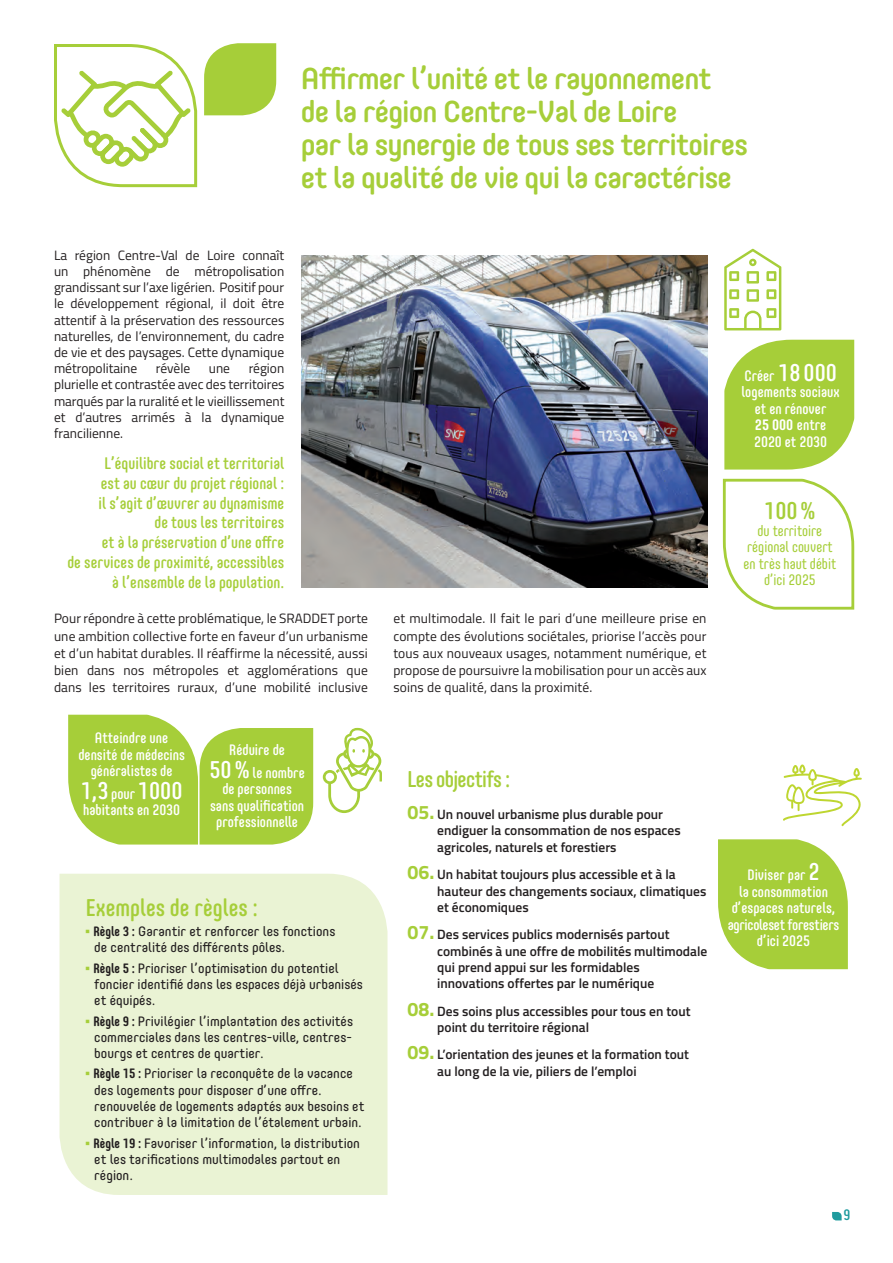
<style>
.page{position:relative;width:893px;height:1263px;background:#fff}
.page>*{position:absolute;margin:0;border:0;box-sizing:border-box;transform-origin:0 0}
.t1{font:500 30px/33px "Core Mellow";letter-spacing:-.03em;color:#a6ce39}
.t2{font:500 condensed 24px "Core Mellow";color:#a6ce39}
.t3{font:500 condensed 24px "Core Mellow";color:#fff}
.t4{font:500 condensed 22.5px "Core Mellow";letter-spacing:-.03em;color:#a6ce39}
.t5{font:500 condensed 16.5px/19.8px "Core Mellow";color:#a6ce39;text-align:right}
.t6{font:500 condensed 15px/16.5px "Core Mellow";color:#fff;text-align:center}
.t7{font:condensed 15px/16.5px "Core Mellow";color:#a6ce39;text-align:center}
.t8{font:500 condensed 15px "Core Mellow";color:#1f9b9e}
.t9{font:13.5px/16.2px "Titillium Web";color:#231f20;text-align:justify}
.t10{font:13.5px/16.2px "Core Mellow";color:#231f20}
.t11{font:600 13.5px/16.2px "Titillium Web";color:#231f20}
.s1{font-size:24px}
.s2{font-weight:700}
.s3{font-size:15px}
.s4{font-family:"Universal Newswith Comm Pi";color:#a6ce39}
.s5{font-weight:700;font-stretch:condensed}
.s6{font-weight:700;font-size:19.5px;color:#a6ce39}
</style>
<div class="page">
<svg style="left:832px;top:1212px;width:10px;height:8px"></svg>
<img style="left:301px;top:255px;width:406px;height:333px">
<div style="left:60px;top:874px;width:327px;height:321px;background:#eaf3d4"></div>
<svg style="left:724px;top:340px;width:130px;height:130px;background:#aed24d"></svg>
<svg style="left:722px;top:478px;width:133px;height:132px"></svg>
<svg style="left:68px;top:715px;width:245px;height:129px;background:#b1d451"></svg>
<svg style="left:323px;top:728px;width:59px;height:85px"></svg>
<svg style="left:724px;top:249px;width:57px;height:81px"></svg>
<svg style="left:783px;top:764px;width:79px;height:62px"></svg>
<svg style="left:718px;top:839px;width:130px;height:130px;background:#aed24c"></svg>
<svg style="left:54px;top:43px;width:222px;height:145px"></svg>
<h1 class="t1" style="left:301px;top:60px;width:449px">Affirmer l’unité et le rayonnement<br>de la région Centre-Val de Loire<br>par la synergie de tous ses territoires et la qualité de vie qui la caractérise</h1>
<p class="t9" style="left:54px;top:246px;width:232px">La région Centre-Val de Loire connaît un phénomène de métropolisation grandissant sur l’axe ligérien. Positif pour le développement régional, il doit être attentif à la préservation des ressources naturelles, de l’environnement, du cadre de vie et des paysages. Cette dynamique métropolitaine</p>
<p class="t9" style="left:156px;top:360px;width:36px">révèle</p>
<p class="t9" style="left:209px;top:360px;width:23px">une</p>
<p class="t9" style="left:54px;top:360px;width:232px;text-indent:195px">région plurielle et contrastée avec des territoires marqués par la ruralité et le vieillissement et d’autres arrimés à la dynamique francilienne.</p>
<p class="t5" style="left:67px;top:453px;width:218px">L’équilibre social et territorial<br>est au cœur du projet régional :<br>il s’agit d’œuvrer au dynamisme<br>de tous les territoires<br>et à la préservation d’une offre<br>de services de proximité, accessibles à l’ensemble de la population.</p>
<p class="t6" style="left:742px;top:367px;width:100px">Créer <span class="s1">18 000 </span>logements sociaux et en rénover<br><span class="s2">25 000</span> entre<br>2020 et 2030</p>
<h2 class="t2" style="left:764px;top:493px;width:53px">100%</h2>
<p class="t7" style="left:744px;top:522px;width:94px">du territoire régional couvert en très haut débit d’ici 2025</p>
<p class="t9" style="left:54px;top:609px;width:315px;line-height:17.2px">Pour répondre à cette problématique, le SRADDET porte une ambition collective forte en faveur d’un urbanisme et d’un habitat durables. Il réaffirme la nécessité, aussi bien dans nos métropoles et agglomérations que dans les territoires ruraux, d’une mobilité inclusive</p>
<p class="t9" style="left:393px;top:609px;width:315px;line-height:17.2px">et multimodale. Il fait le pari d’une meilleure prise en compte des évolutions sociétales, priorise l’accès pour tous aux nouveaux usages, notamment numérique, et propose de poursuivre la mobilisation pour un accès aux soins de qualité, dans la proximité.</p>
<p class="t6" style="left:78px;top:729px;width:108px">Atteindre une densité de médecins généralistes de</p>
<h2 class="t3" style="left:81px;top:772px;width:103px">1,3 <span class="s3">pour</span> 1000</h2>
<p class="t6" style="left:83px;top:801px;width:99px">habitants en 2030</p>
<p class="t6" style="left:209px;top:738px;width:97px;line-height:22.5px">Réduire de<br><span class="s1">50%</span> le nombre</p>
<p class="t6" style="left:210px;top:780px;width:96px">de personnes sans qualification professionnelle</p>
<h2 class="t2" style="left:86px;top:889px;width:174px">Exemples de règles :</h2>
<p class="t10" style="left:94px;top:922px;width:243px;text-indent:-9px"><span class="s4">▪</span> <span class="s5">Règle 3 :</span> Garantir et renforcer les fonctions de centralité des différents pôles.</p>
<p class="t10" style="left:94px;top:959px;width:270px;text-indent:-9px"><span class="s4">▪</span> <span class="s5">Règle 5 :</span> Prioriser l’optimisation du potentiel foncier identifié dans les espaces déjà urbanisés et équipés.</p>
<p class="t10" style="left:94px;top:1012px;width:260px;text-align:justify;text-indent:-9px"><span class="s4">▪</span> <span class="s5">Règle 9 :</span> Privilégier l’implantation des activités commerciales dans les centres-ville, centres&shy;bourgs et centres de quartier.</p>
<p class="t10" style="left:94px;top:1065px;width:272px;text-indent:-9px"><span class="s4">▪</span> <span class="s5">Règle 15 :</span> Prioriser la reconquête de la vacance des logements pour disposer d’une offre. renouvelée de logements adaptés aux besoins et contribuer à la limitation de l’étalement urbain.</p>
<p class="t10" style="left:94px;top:1134px;width:267px;text-indent:-9px"><span class="s4">▪</span> <span class="s5">Règle 19 :</span> Favoriser l’information, la distribution et les tarifications multimodales partout en région.</p>
<h3 class="t4" style="left:407px;top:763px;width:104px">Les objectifs :</h3>
<p class="t11" style="left:437px;top:806px;width:245px;text-indent:-30px"><span class="s6">05.</span> Un nouvel urbanisme plus durable pour endiguer la consommation de nos espaces agricoles, naturels et forestiers</p>
<p class="t11" style="left:437px;top:866px;width:271px;text-indent:-30px"><span class="s6">06.</span> Un habitat toujours plus accessible et à la hauteur des changements sociaux, climatiques et économiques</p>
<p class="t11" style="left:437px;top:926px;width:272px;text-indent:-30px"><span class="s6">07.</span> Des services publics modernisés partout combinés à une offre de mobilités multimodale qui prend appui sur les formidables innovations offertes par le numérique</p>
<p class="t11" style="left:437px;top:1002px;width:255px;text-indent:-30px"><span class="s6">08.</span> Des soins plus accessibles pour tous en tout point du territoire régional</p>
<p class="t11" style="left:437px;top:1046px;width:253px;text-indent:-30px"><span class="s6">09.</span> L’orientation des jeunes et la formation tout au long de la vie, piliers de l’emploi</p>
<p class="t6" style="left:728px;top:866px;width:113px">Diviser par <span class="s1">2<br></span>la consommation d’espaces naturels, agricoleset forestiers d’ici 2025</p>
<p class="t8" style="left:843px;top:1204px;width:8px">9</p>
</div>
